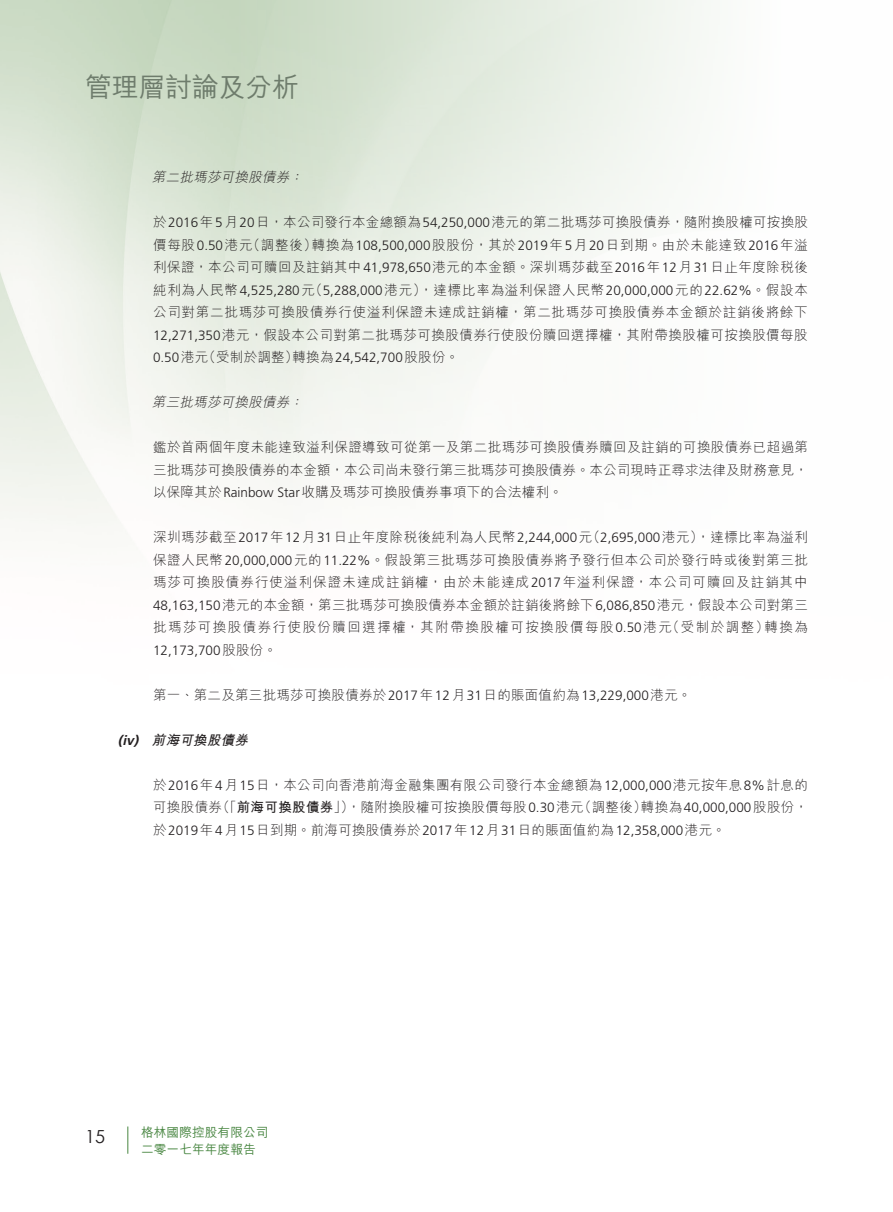
<style>
.page{position:relative;width:893px;height:1212px;background:#fff}
.page>*{position:absolute;margin:0;border:0;box-sizing:border-box;transform-origin:0 0}
.t1{font:500 27px "M Hei HK";letter-spacing:-.01em;color:#6e7c6c}
.t2{font:18px "Century Gothic";color:#231f20}
.t3{font:300 13.5px/22.5px "M Hei HK";letter-spacing:.035em;color:#231f20;text-align:right}
.t4{font:300 13.5px "Frutiger LT Std";color:#231f20}
.t5{font:300 13.5px/22.5px "M Hei HK";letter-spacing:.055em;color:#231f20}
.t6{font:300 13.5px "M Hei HK";letter-spacing:.11em;color:#231f20}
.t7{font:italic 300 13.5px "M Hei HK";color:#231f20}
.t8{font:700 13.5px "M Hei HK";letter-spacing:.025em;color:#231f20}
.t9{font:italic 700 13.5px "M Hei HK";color:#231f20}
.t10{font:italic 700 13.5px "Frutiger LT Std";color:#231f20}
.t11{font:500 12.75px "M Hei HK";color:#488641}
.s1{font-family:"Frutiger LT Std"}
.s2{font-family:"M Hei HK"}
.s3{font-weight:300}
</style>
<div class="page">
<svg style="left:127px;top:1126px;width:1px;height:28px"></svg>
<h1 class="t1" style="left:85px;top:68px;width:216px">管理層討論及分析</h1>
<p class="t10" style="left:118px;top:732px;width:9px">(</p>
<p class="t10" style="left:134px;top:732px;width:9px">)</p>
<p class="t10" style="left:122px;top:732px;width:16px">iv</p>
<p class="t7" style="left:152px;top:170px;width:142px">第二批瑪莎可換股債券</p>
<p class="t3" style="left:153px;top:211px;width:656px">於<span class="s1">2016</span>年<span class="s1">5</span>月<span class="s1">20</span>日，本公司發行本金總額為<span class="s1">54,250,000</span>港元的第二批瑪莎可換股債券，隨附換股權可按換股轉換為<span class="s1">108,500,000</span>股股份，其於<span class="s1">2019</span>年<span class="s1">5</span>月<span class="s1">20</span>日到期。由於未能達致<span class="s1">2016</span>年溢</p>
<p class="t7" style="left:289px;top:170px;width:18px">：</p>
<p class="t3" style="left:247px;top:233px;width:72px">（調整後）</p>
<p class="t3" style="left:153px;top:233px;width:656px;text-align:left">價每股<span class="s1">0.50</span>港元<br>利保證，本公司可贖回及註銷其中<span class="s1">41,978,650</span>港元的本金額。深圳瑪莎截至<span class="s1">2016</span>年<span class="s1">12</span>月<span class="s1">31</span>日止年度除稅後</p>
<p class="t4" style="left:153px;top:282px;width:656px"><span class="s2">純利為人民幣</span>4,525,280 <span class="s2">（元</span> 5,288,000<span class="s2">港元，）達標比率為溢利保證人民幣</span>20,000,000<span class="s2">元的</span>22.62%<span class="s2">。假設本</span></p>
<p class="t5" style="left:153px;top:301px;width:656px">公司對第二批瑪莎可換股債券行使溢利保證未達成註銷權，第二批瑪莎可換股債券本金額於註銷後將餘下<br><span class="s1">12,271,350</span>港元，假設本公司對第二批瑪莎可換股債券行使股份贖回選擇權，其附帶換股權可按換股價每股</p>
<p class="t4" style="left:293px;top:350px;width:168px"><span class="s2">轉換為</span>24,542,700<span class="s2">股股份。</span></p>
<p class="t3" style="left:203px;top:346px;width:97px">（受制於調整）</p>
<p class="t4" style="left:153px;top:350px;width:57px">0.50<span class="s2">港元</span></p>
<p class="t7" style="left:152px;top:395px;width:142px">第三批瑪莎可換股債券</p>
<p class="t3" style="left:153px;top:436px;width:656px;text-align:justify">鑑於首兩個年度未能達致溢利保證導致可從第一及第二批瑪莎可換股債券贖回及註銷的可換股債券已超過第三批瑪莎可換股債券的本金額，本公司尚未發行第三批瑪莎可換股債券。本公司現時正尋求法律及財務意見，以保障其於<span class="s1">Rainbow Star</span>收購及瑪莎可換股債券事項下的合法權利。</p>
<p class="t3" style="left:153px;top:526px;width:656px">深圳瑪莎截至<span class="s1">2017</span>年<span class="s1">12</span>月<span class="s1">31</span>日止年度除稅後純利為人民幣<span class="s1">2,244,000</span> （元 <span class="s1">2,695,000</span>港元，）達標比率為溢利保證人民幣<span class="s1">20,000,000</span>元的<span class="s1">11.22%</span>。假設第三批瑪莎可換股債券將予發行但本公司於發行時或後對第三批瑪莎可換股債券行使溢利保證未達成註銷權，由於未能達成<span class="s1">2017</span>年溢利保證，本公司可贖回及註銷其中<span class="s1">48,163,150</span>港元的本金額，第三批瑪莎可換股債券本金額於註銷後將餘下<span class="s1">6,086,850</span>港元，假設本公司對第三轉換為</p>
<p class="t7" style="left:289px;top:395px;width:18px">：</p>
<p class="t3" style="left:666px;top:616px;width:104px">（受制於調整）</p>
<p class="t6" style="left:153px;top:620px;width:520px">批瑪莎可換股債券行使股份贖回選擇權，其附帶換股權可按換股價每股<span class="s1">0.50</span>港元</p>
<p class="t4" style="left:153px;top:642px;width:125px">12,173,700<span class="s2">股股份。</span></p>
<p class="t3" style="left:153px;top:683px;width:540px">第一、第二及第三批瑪莎可換股債券於<span class="s1">2017</span>年<span class="s1">12</span>月<span class="s1">31</span>日的賬面值約為<span class="s1">13,229,000</span>港元。</p>
<p class="t9" style="left:152px;top:730px;width:101px">前海可換股債券</p>
<p class="t3" style="left:153px;top:773px;width:656px">於<span class="s1">2016</span>年<span class="s1">4</span>月<span class="s1">15</span>日，本公司向香港前海金融集團有限公司發行本金總額為<span class="s1">12,000,000</span>港元按年息<span class="s1">8%</span>計息的</p>
<p class="t4" style="left:641px;top:800px;width:168px"><span class="s2">轉換為</span>40,000,000<span class="s2">股股份，</span></p>
<p class="t8" style="left:216px;top:797px;width:139px"><span class="s3">（「</span>前海可換股債券<span class="s3">」）</span></p>
<p class="t3" style="left:578px;top:796px;width:70px">（調整後）</p>
<p class="t3" style="left:347px;top:796px;width:238px">，隨附換股權可按換股價每股<span class="s1">0.30</span>港元</p>
<p class="t3" style="left:153px;top:796px;width:574px;text-align:left">可換股債券<br>於<span class="s1">2019</span>年<span class="s1">4</span>月<span class="s1">15</span>日到期。前海可換股債券於<span class="s1">2017</span>年<span class="s1">12</span>月<span class="s1">31</span>日的賬面值約為<span class="s1">12,358,000</span>港元。</p>
<h2 class="t2" style="left:85px;top:1123px;width:21px">15</h2>
<p class="t11" style="left:141px;top:1123px;width:129px">格林國際控股有限公司</p>
<p class="t11" style="left:141px;top:1140px;width:116px">二零一七年年度報告</p>
</div>
